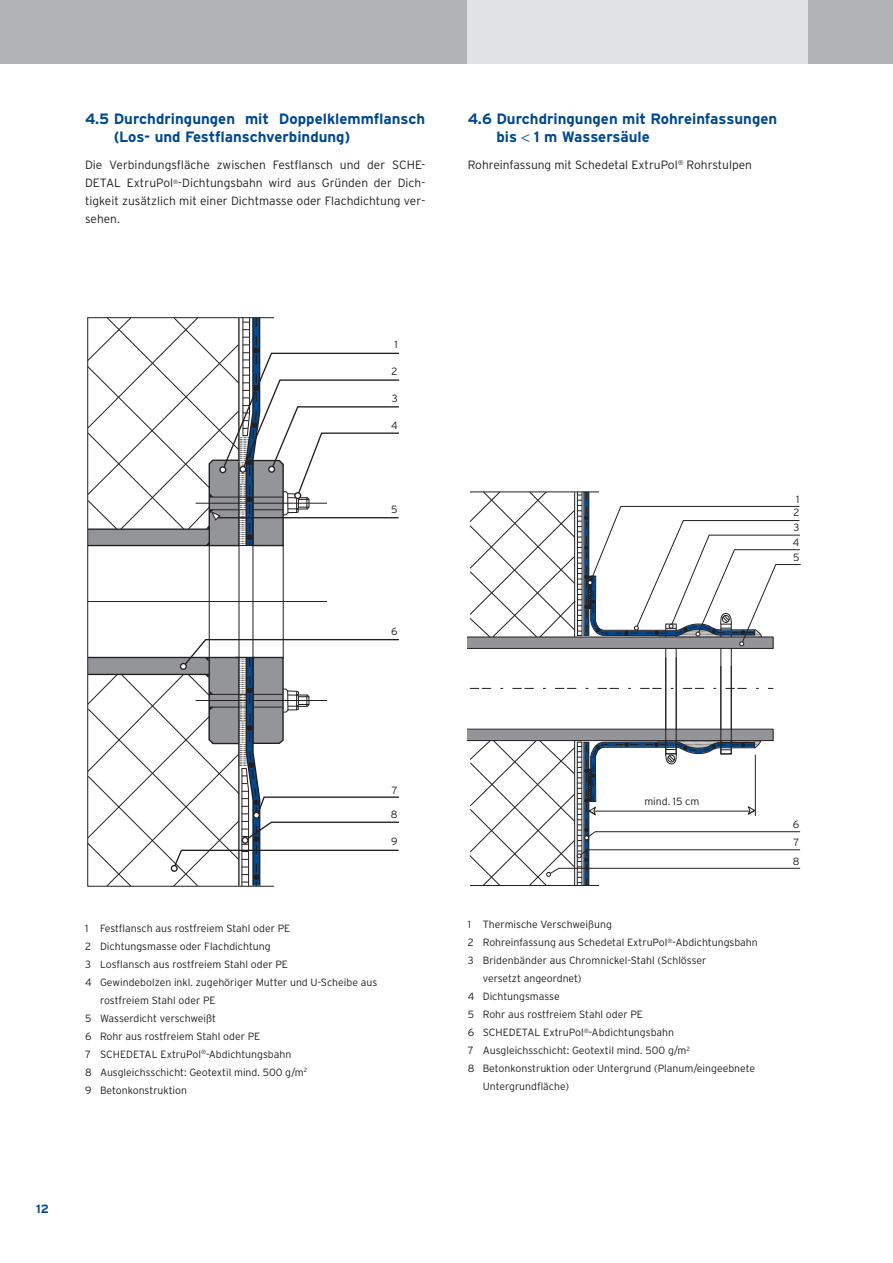
<style>
.page{position:relative;width:893px;height:1263px;background:#fff}
.page>*{position:absolute;margin:0;border:0;box-sizing:border-box;transform-origin:0 0}
._03_Subhead{font:700 15px/18px "Interstate";color:#014990}
._01_Lauftext{font:300 12px/18px "Interstate";color:#231f20;text-align:justify}
.t1{font:700 12px "Interstate";color:#014990}
._04_Kastebtext{font:300 10.5px "Interstate";color:#231f20}
._02_Head{font:300 10.5px "Interstate";color:#231f20}
</style>
<div class="page">
<div style="left:0;top:0;width:893px;height:64px;background:#b2b3b7"></div>
<div style="left:468px;top:0;width:340px;height:64px;background:#e1e2e4"></div>
<hr style="left:87px;top:601px;width:240px;height:1px;background:#231f20">
<hr style="left:209px;top:545px;width:1px;height:114px;background:#231f20">
<hr style="left:238px;top:545px;width:1px;height:112px;background:#231f20">
<hr style="left:252px;top:545px;width:1px;height:113px;background:#231f20">
<hr style="left:283px;top:545px;width:1px;height:113px;background:#231f20">
<svg style="left:87px;top:638px;width:312px;height:249px"></svg>
<svg style="left:87px;top:317px;width:313px;height:235px"></svg>
<svg style="left:590px;top:649px;width:166px;height:80px"></svg>
<div style="left:665px;top:657px;width:11px;height:97px;border:1px solid #231f20"></div>
<div style="left:720px;top:666px;width:12px;height:88px;border:1px solid #231f20"></div>
<svg style="left:470px;top:688px;width:303px;height:1px"></svg>
<svg style="left:468px;top:491px;width:333px;height:158px"></svg>
<svg style="left:468px;top:729px;width:333px;height:157px"></svg>
<hr style="left:755px;top:755px;width:1px;height:61px;background:#231f20">
<p class="_03_Subhead" style="left:114px;top:110px;width:313px;text-indent:-29px">4.5 Durchdringungen mit Doppelklemmflansch (Los- und Festflanschverbindung)</p>
<p class="_01_Lauftext" style="left:85px;top:156px;width:342px">Die Verbindungsfläche zwischen Festflansch und der SCHE-DETAL ExtruPol<sup>®</sup>-Dichtungsbahn wird aus Gründen der Dich&shy;tigkeit zusätzlich mit einer Dichtmasse oder Flachdichtung ver&shy;sehen.</p>
<p class="_03_Subhead" style="left:496px;top:110px;width:282px;text-indent:-29px">4.6 Durchdringungen mit Rohreinfassungen bis 1 m Wassersäule</p>
<p class="_01_Lauftext" style="left:468px;top:156px;width:286px">Rohreinfassung mit Schedetal ExtruPol<sup>®</sup> Rohrstulpen</p>
<p class="_02_Head" style="left:394px;top:338px;width:5px">1</p>
<p class="_02_Head" style="left:392px;top:365px;width:7px">2</p>
<p class="_02_Head" style="left:392px;top:392px;width:7px">3</p>
<p class="_02_Head" style="left:391px;top:419px;width:8px">4</p>
<p class="_02_Head" style="left:391px;top:503px;width:8px">5</p>
<p class="_02_Head" style="left:391px;top:626px;width:8px">6</p>
<p class="_02_Head" style="left:796px;top:493px;width:5px">1</p>
<p class="_02_Head" style="left:793px;top:507px;width:7px">2</p>
<p class="_02_Head" style="left:793px;top:522px;width:7px">3</p>
<p class="_02_Head" style="left:793px;top:536px;width:8px">4</p>
<p class="_02_Head" style="left:793px;top:552px;width:8px">5</p>
<p class="_02_Head" style="left:392px;top:784px;width:7px">7</p>
<p class="_02_Head" style="left:391px;top:809px;width:8px">8</p>
<p class="_02_Head" style="left:391px;top:836px;width:8px">9</p>
<p class="_04_Kastebtext" style="left:85px;top:922px;width:207px">1 Festflansch aus rostfreiem Stahl oder PE</p>
<p class="_04_Kastebtext" style="left:85px;top:940px;width:187px">2 Dichtungsmasse oder Flachdichtung</p>
<p class="_04_Kastebtext" style="left:85px;top:958px;width:204px">3 Losflansch aus rostfreiem Stahl oder PE</p>
<p class="_04_Kastebtext" style="left:85px;top:976px;width:294px">4 Gewindebolzen inkl. zugehöriger Mutter und U-Scheibe aus</p>
<p class="_04_Kastebtext" style="left:100px;top:994px;width:117px">rostfreiem Stahl oder PE</p>
<p class="_04_Kastebtext" style="left:85px;top:1012px;width:133px">5 Wasserdicht verschweißt</p>
<p class="_04_Kastebtext" style="left:85px;top:1030px;width:177px">6 Rohr aus rostfreiem Stahl oder PE</p>
<p class="_04_Kastebtext" style="left:85px;top:1048px;width:208px">7 SCHEDETAL ExtruPol<sup>®</sup>-Abdichtungsbahn</p>
<p class="_04_Kastebtext" style="left:85px;top:1066px;width:224px">8 Ausgleichsschicht: Geotextil mind. 500 g/m<sup>2</sup></p>
<p class="_04_Kastebtext" style="left:85px;top:1084px;width:104px">9 Betonkonstruktion</p>
<p class="t1" style="left:36px;top:1202px;width:14px">12</p>
<p class="_02_Head" style="left:644px;top:796px;width:57px">mind. 15 cm</p>
<p class="_04_Kastebtext" style="left:468px;top:918px;width:146px">1 Thermische Verschweißung</p>
<p class="_04_Kastebtext" style="left:468px;top:936px;width:292px">2 Rohreinfassung aus Schedetal ExtruPol<sup>®</sup>-Abdichtungsbahn</p>
<p class="_04_Kastebtext" style="left:468px;top:954px;width:240px">3 Bridenbänder aus Chromnickel-Stahl (Schlösser</p>
<p class="_04_Kastebtext" style="left:483px;top:972px;width:100px">versetzt angeordnet)</p>
<p class="_04_Kastebtext" style="left:468px;top:990px;width:93px">4 Dichtungsmasse</p>
<p class="_04_Kastebtext" style="left:468px;top:1008px;width:177px">5 Rohr aus rostfreiem Stahl oder PE</p>
<p class="_04_Kastebtext" style="left:468px;top:1026px;width:208px">6 SCHEDETAL ExtruPol<sup>®</sup>-Abdichtungsbahn</p>
<p class="_04_Kastebtext" style="left:468px;top:1044px;width:224px">7 Ausgleichsschicht: Geotextil mind. 500 g/m<sup>2</sup></p>
<p class="_04_Kastebtext" style="left:468px;top:1062px;width:289px">8 Betonkonstruktion oder Untergrund (Planum/eingeebnete</p>
<p class="_04_Kastebtext" style="left:483px;top:1080px;width:88px">Untergrundfläche)</p>
<p class="_02_Head" style="left:793px;top:818px;width:8px">6</p>
<p class="_02_Head" style="left:794px;top:836px;width:7px">7</p>
<p class="_02_Head" style="left:793px;top:855px;width:8px">8</p>
</div>
